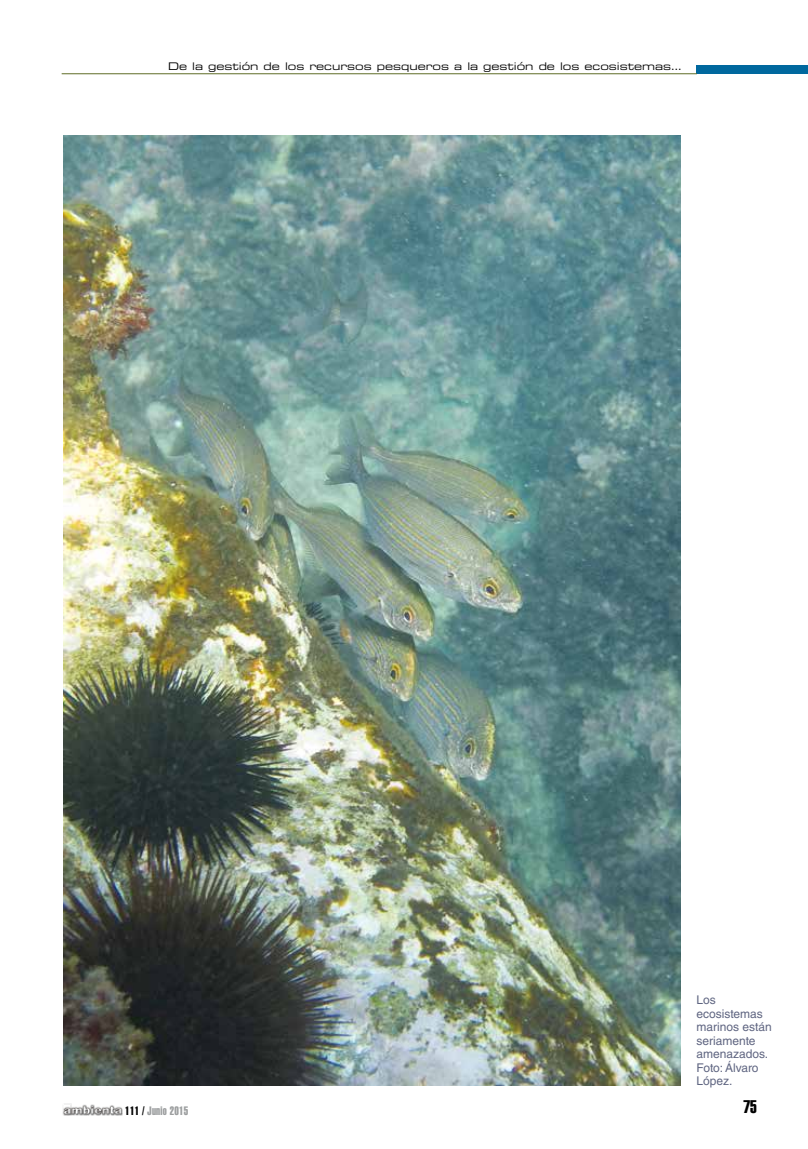
<style>
.page{position:relative;width:808px;height:1149px;background:#fff}
.page>*{position:absolute;margin:0;border:0;box-sizing:border-box;transform-origin:0 0}
.t1{font:18px "Helvetica LT Std Extra Comp";color:#000}
.t2{font:12px/13.5px "Helvetica LT Std";color:#5f6581}
.t3{font:12px "Helvetica LT Std Extra Comp";letter-spacing:.025em;color:#9c9e9f}
.t4{font:10.5px "Eurostile LT Std Ex 2";color:#000}
.s1{color:#000}
</style>
<div class="page">
<div style="left:696px;top:65px;width:112px;height:9px;background:#00689e"></div>
<hr style="left:62px;top:73px;width:635px;height:1px;background:#5f6d27">
<img style="left:62px;top:1103px;width:61px;height:13px">
<img style="left:64px;top:135px;width:616px;height:949px">
<p class="t4" style="left:168px;top:59px;width:515px">De la gestión de los recursos pesqueros a la gestión de los ecosistemas…</p>
<p class="t2" style="left:696px;top:992px;width:77px">Los ecosistemas marinos están seriamente amenazados.<br>Foto: Álvaro<br>López.</p>
<p class="t3" style="left:125px;top:1103px;width:65px"><span class="s1">111 /</span> Junio 2015</p>
<h1 class="t1" style="left:744px;top:1095px;width:15px">75</h1>
</div>
